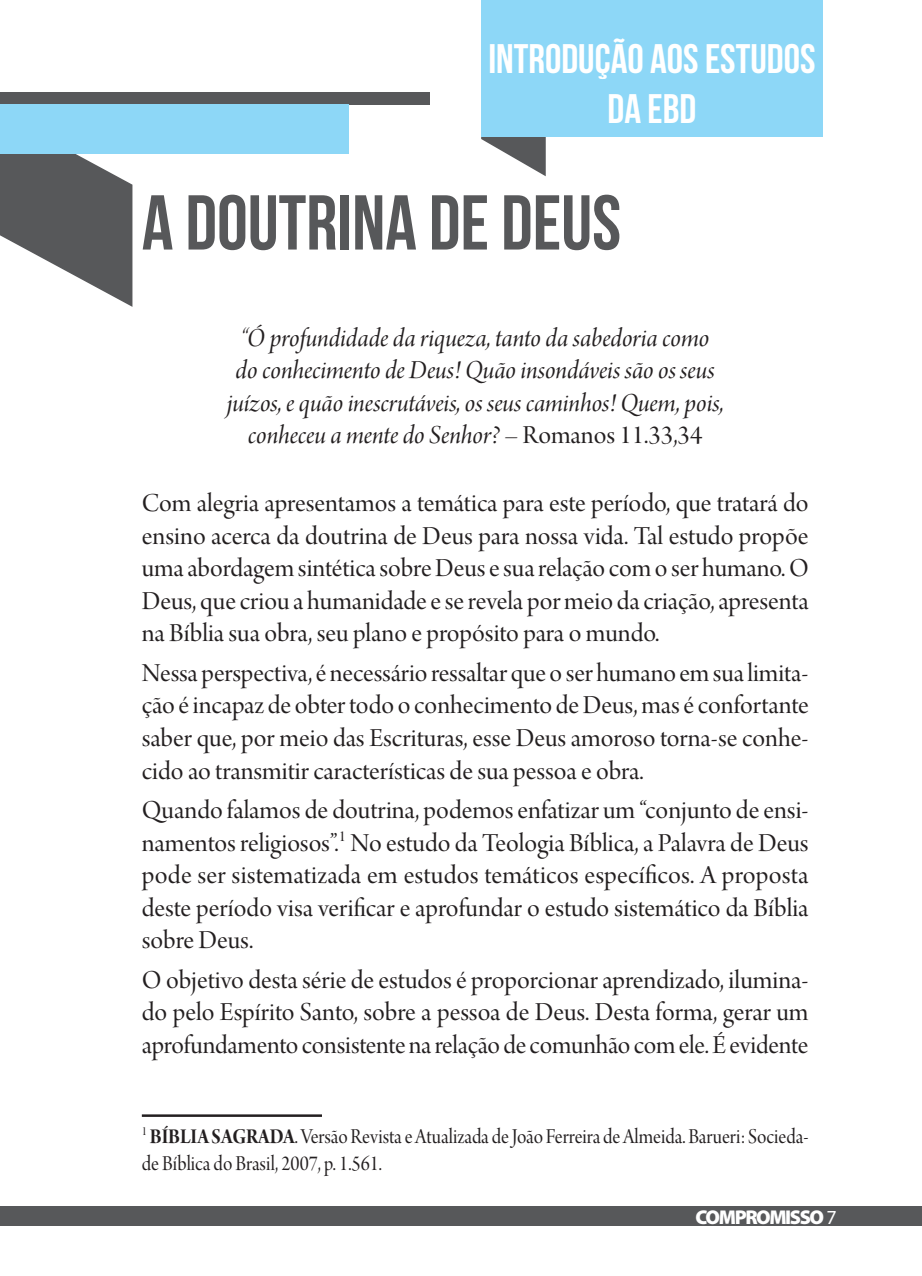
<style>
.page{position:relative;width:922px;height:1276px;background:#fff}
.page>*{position:absolute;margin:0;border:0;box-sizing:border-box;transform-origin:0 0}
.t1{font:77.5px "Bebas Neue";color:#57585a}
.retranca{font:41.25px/49.5px "Bebas Neue";color:#fff;text-align:center}
.texto{font:27.5px/32.5px "Arno Pro Display";letter-spacing:-.005em;color:#231f20;text-align:justify}
.texto-2{font:27.5px/32.5px "Arno Pro Italic Display";letter-spacing:-.005em;color:#231f20;text-align:center}
.nota_de_rodape{font:22.5px/27px "Arno Pro Display";color:#231f20;scale:.9 1}
.t2{font:900 20px "Myriad Pro";letter-spacing:-.07em;color:#fff}
.s1{font-family:"Arno Pro Display"}
.s2{font-family:"Arno Pro Bold Display"}
.s3{font-weight:400}
</style>
<div class="page">
<div style="left:0;top:92px;width:429px;height:13px;background:#57585a"></div>
<svg style="left:0;top:154px;width:132px;height:153px"></svg>
<div style="left:0;top:105px;width:348px;height:49px;background:#8dd7f7"></div>
<svg style="left:481px;top:136px;width:64px;height:40px"></svg>
<div style="left:481px;top:0;width:341px;height:136px;background:#8dd7f7"></div>
<hr style="left:142px;top:1114px;width:180px;height:3px;background:#231f20">
<div style="left:0;top:1206px;width:921px;height:20px;background:#57585a"></div>
<p class="retranca" style="left:488px;top:34px;width:328px">INTRODUÇÃO AOS ESTUDOS<br>DA EBD</p>
<p class="t1" style="left:142px;top:180px;width:480px">A DOUTRINA DE DEUS</p>
<p class="texto-2" style="left:226px;top:323px;width:498px">“Ó profundidade da riqueza, tanto da sabedoria como do conhecimento de Deus! Quão insondáveis são os seus juízos, e quão inescrutáveis, os seus caminhos! Quem, pois, conheceu a mente do Senhor? <span class="s1">– Romanos 11.33,34</span></p>
<p class="texto" style="left:142px;top:489px;width:668px">Com alegria apresentamos a temática para este período, que tratará do ensino acerca da doutrina de Deus para nossa vida. Tal estudo propõe uma abordagem sintética sobre Deus e sua relação com o ser humano. O Deus, que criou a humanidade e se revela por meio da criação, apresenta na Bíblia sua obra, seu plano e propósito para o mundo.</p>
<p class="texto" style="left:142px;top:658px;width:668px">Nessa perspectiva, é necessário ressaltar que o ser humano em sua limita&shy;ção é incapaz de obter todo o conhecimento de Deus, mas é confortante saber que, por meio das Escrituras, esse Deus amoroso torna-se conhe&shy;cido ao transmitir características de sua pessoa e obra.</p>
<p class="texto" style="left:142px;top:795px;width:668px">Quando falamos de doutrina, podemos enfatizar um “conjunto de ensi&shy;namentos religiosos”.<sup>1</sup> No estudo da Teologia Bíblica, a Palavra de Deus pode ser sistematizada em estudos temáticos específicos. A proposta deste período visa verificar e aprofundar o estudo sistemático da Bíblia sobre Deus.</p>
<p class="texto" style="left:142px;top:965px;width:668px">O objetivo desta série de estudos é proporcionar aprendizado, ilumina&shy;do pelo Espírito Santo, sobre a pessoa de Deus. Desta forma, gerar um aprofundamento consistente na relação de comunhão com ele. É evidente</p>
<p class="nota_de_rodape" style="left:142px;top:1124px;width:742px"><sup>1</sup> <span class="s2">BÍBLIA SAGRADA</span>. Versão Revista e Atualizada de João Ferreira de Almeida. Barueri: Socieda&shy;de Bíblica do Brasil, 2007, p. 1.561.</p>
<p class="t2" style="left:695px;top:1203px;width:143px">COMPROMISSO <span class="s3">7</span></p>
</div>
